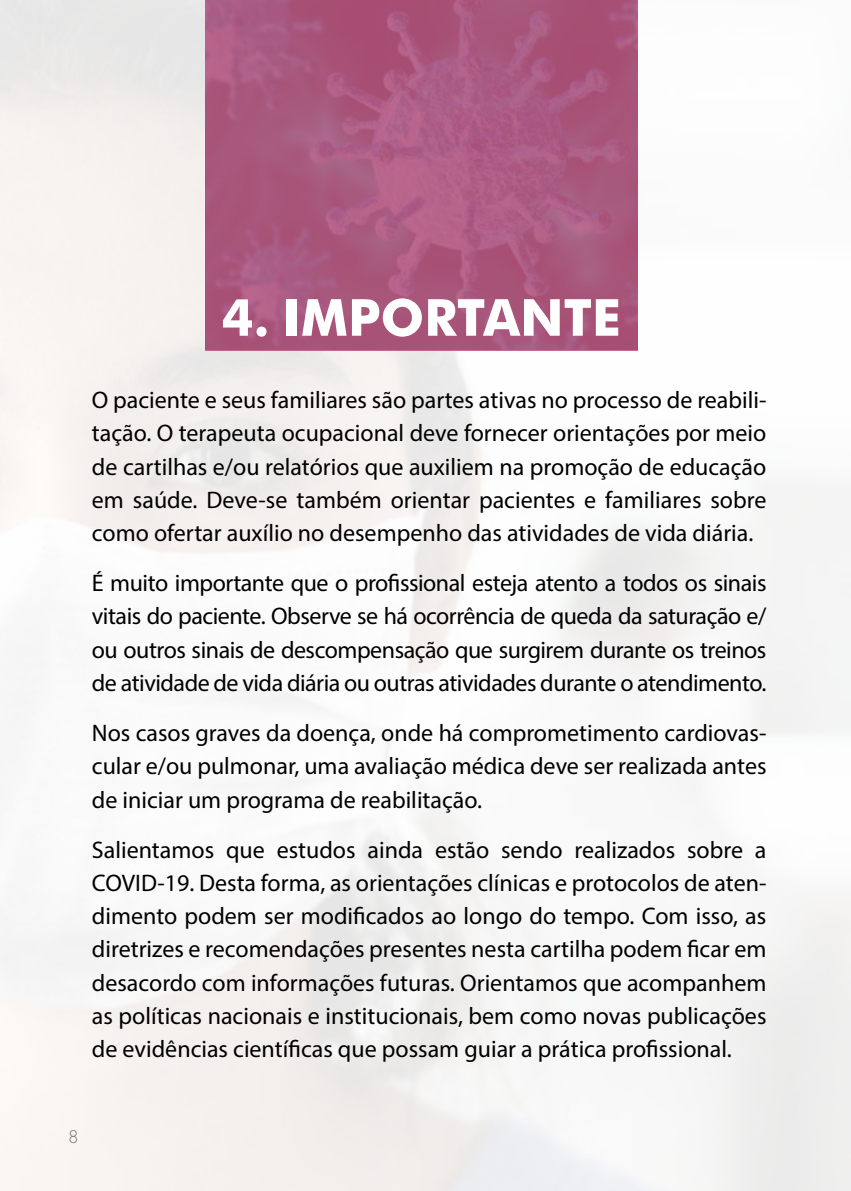
<style>
.page{position:relative;width:851px;height:1191px;background:#fff}
.page>*{position:absolute;margin:0;border:0;box-sizing:border-box;transform-origin:0 0}
.t1{font:700 51px "Futura BT";color:#fff}
.t2{font:24px/33.2px "Myriad Pro";color:#000;text-align:justify}
.t3{font:300 17px "Futura Std";color:#706f6f}
</style>
<div class="page">
<img style="left:0;top:0;width:850px;height:1191px">
<svg style="left:205px;top:0;width:432px;height:351px;background:#aa587e"></svg>
<h1 class="t1" style="left:221px;top:286px;width:401px">4. IMPORTANTE</h1>
<p class="t2" style="left:92px;top:383px;width:676px">O paciente e seus familiares são partes ativas no processo de reabili&shy;tação. O terapeuta ocupacional deve fornecer orientações por meio de cartilhas e/ou relatórios que auxiliem na promoção de educação em saúde. Deve-se também orientar pacientes e familiares sobre como ofertar auxílio no desempenho das atividades de vida diária.</p>
<p class="t2" style="left:92px;top:566px;width:676px">É muito importante que o profissional esteja atento a todos os sinais vitais do paciente. Observe se há ocorrência de queda da saturação e/ ou outros sinais de descompensação que surgirem durante os treinos de atividade de vida diária ou outras atividades durante o atendimento.</p>
<p class="t2" style="left:92px;top:716px;width:676px">Nos casos graves da doença, onde há comprometimento cardiovas&shy;cular e/ou pulmonar, uma avaliação médica deve ser realizada antes de iniciar um programa de reabilitação.</p>
<p class="t2" style="left:92px;top:832px;width:676px">Salientamos que estudos ainda estão sendo realizados sobre a COVID-19. Desta forma, as orientações clínicas e protocolos de aten&shy;dimento podem ser modificados ao longo do tempo. Com isso, as diretrizes e recomendações presentes nesta cartilha podem ficar em desacordo com informações futuras. Orientamos que acompanhem as políticas nacionais e institucionais, bem como novas publicações de evidências científicas que possam guiar a prática profissional.</p>
<p class="t3" style="left:68px;top:1126px;width:12px">8</p>
</div>
